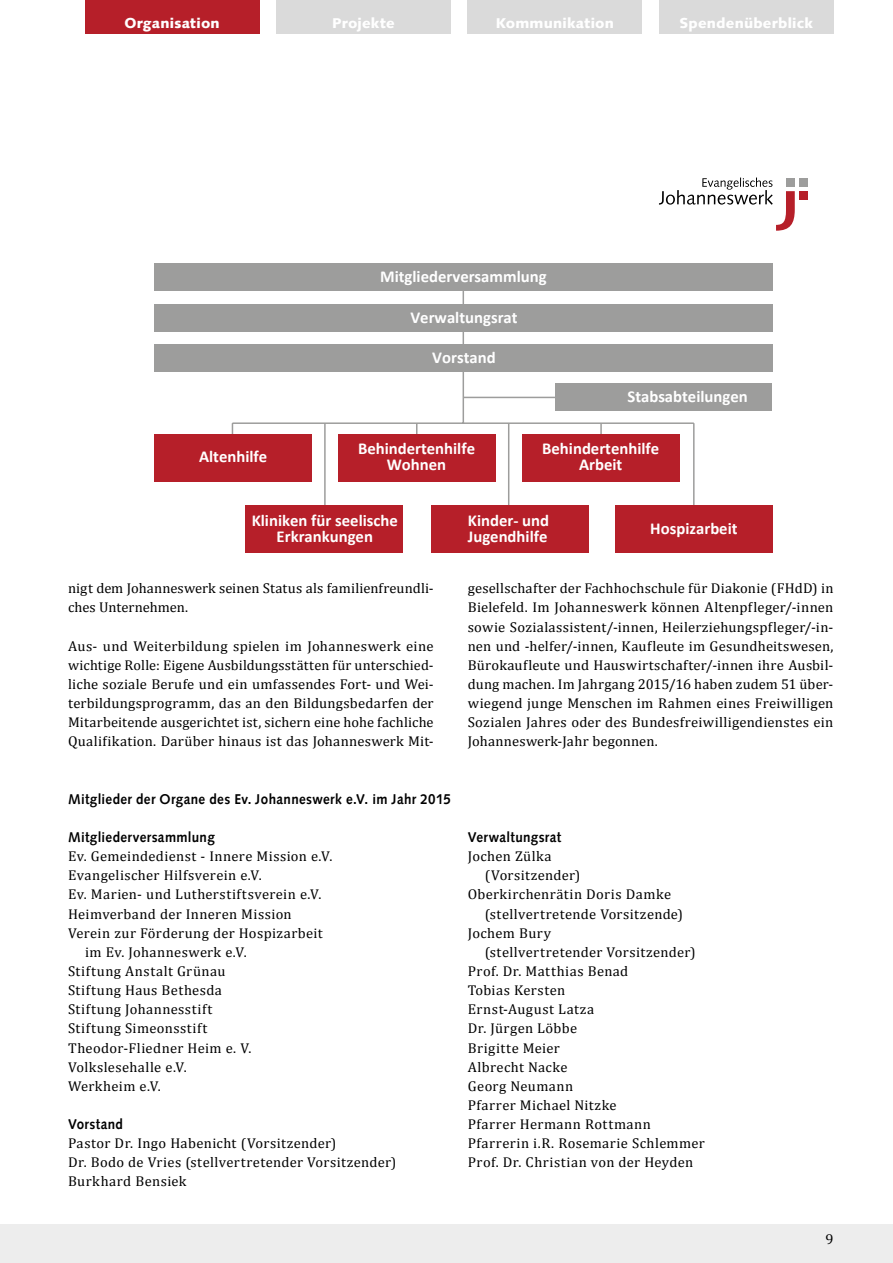
<style>
.page{position:relative;width:893px;height:1263px;background:#fff}
.page>*{position:absolute;margin:0;border:0;box-sizing:border-box;transform-origin:0 0}
.t1{font:700 16.65px/16.5px "Calibri";color:#fff;text-align:center}
.t2{font:14.25px/19.2px "Cambria";letter-spacing:.025em;color:#000;text-align:justify}
.t3{font:700 14.25px "Syntax Com";letter-spacing:.025em;color:#000;scale:.94 1}
.t4{font:14.25px/19.2px "Cambria";letter-spacing:.005em;color:#000}
.t5{font:900 14.25px "Syntax Com";letter-spacing:.015em;color:#fff}
</style>
<div class="page">
<div style="left:0;top:1225px;width:893px;height:38px;background:#ededed"></div>
<div style="left:85px;top:0;width:174px;height:34px;background:#b61f29"></div>
<div style="left:276px;top:0;width:174px;height:34px;background:#dadada"></div>
<div style="left:468px;top:0;width:174px;height:34px;background:#dadada"></div>
<div style="left:659px;top:0;width:174px;height:34px;background:#dadada"></div>
<div style="left:799px;top:191px;width:9px;height:9px;background:#b61f29"></div>
<div style="left:799px;top:178px;width:9px;height:9px;background:#9d9d9c"></div>
<svg style="left:659px;top:178px;width:136px;height:53px"></svg>
<hr style="left:463px;top:397px;width:277px;height:1px;background:#9d9d9c">
<hr style="left:232px;top:422px;width:462px;height:2px;background:#9d9d9c">
<svg style="left:600px;top:424px;width:2px;height:10px"></svg>
<hr style="left:324px;top:423px;width:2px;height:82px;background:#9d9d9c">
<hr style="left:693px;top:423px;width:2px;height:82px;background:#9d9d9c">
<hr style="left:508px;top:423px;width:1px;height:82px;background:#9d9d9c">
<hr style="left:463px;top:270px;width:1px;height:153px;background:#9d9d9c">
<div style="left:154px;top:264px;width:618px;height:27px;background:#9d9d9c"></div>
<div style="left:154px;top:434px;width:158px;height:48px;background:#b61f29"></div>
<div style="left:338px;top:434px;width:158px;height:48px;background:#b61f29"></div>
<div style="left:522px;top:434px;width:157px;height:48px;background:#b61f29"></div>
<div style="left:245px;top:505px;width:158px;height:48px;background:#b61f29"></div>
<div style="left:154px;top:304px;width:618px;height:28px;background:#9d9d9c"></div>
<div style="left:154px;top:345px;width:618px;height:27px;background:#9d9d9c"></div>
<div style="left:431px;top:505px;width:158px;height:48px;background:#b61f29"></div>
<div style="left:615px;top:505px;width:158px;height:48px;background:#b61f29"></div>
<div style="left:555px;top:384px;width:217px;height:27px;background:#9d9d9c"></div>
<p class="t5" style="left:125px;top:14px;width:97px">Organisation</p>
<p class="t5" style="left:332px;top:14px;width:64px">Projekte</p>
<p class="t5" style="left:496px;top:14px;width:119px">Kommunikation</p>
<p class="t5" style="left:679px;top:14px;width:135px">Spendenüberblick</p>
<p class="t1" style="left:380px;top:268px;width:168px">Mitgliederversammlung</p>
<p class="t1" style="left:410px;top:309px;width:109px">Verwaltungsrat</p>
<p class="t1" style="left:432px;top:349px;width:65px">Vorstand</p>
<p class="t1" style="left:627px;top:388px;width:122px">Stabsabteilungen</p>
<p class="t1" style="left:199px;top:448px;width:70px">Altenhilfe</p>
<p class="t1" style="left:358px;top:440px;width:119px">Behindertenhilfe<br>Wohnen</p>
<p class="t1" style="left:542px;top:440px;width:119px">Behindertenhilfe<br>Arbeit</p>
<p class="t1" style="left:252px;top:512px;width:148px">Kliniken für seelische<br>Erkrankungen</p>
<p class="t1" style="left:650px;top:520px;width:89px">Hospizarbeit</p>
<p class="t1" style="left:468px;top:512px;width:83px;text-align:left">Kinder- und<br>Jugendhilfe</p>
<p class="t4" style="left:68px;top:579px;width:367px">nigt dem Johanneswerk seinen Status als familienfreundli&shy;ches Unternehmen.</p>
<p class="t2" style="left:68px;top:636px;width:367px">Aus- und Weiterbildung spielen im Johanneswerk eine wichtige Rolle: Eigene Ausbildungsstätten für unterschied&shy;liche soziale Berufe und ein umfassendes Fort- und Wei&shy;terbildungsprogramm, das an den Bildungsbedarfen der Mitarbeitende ausgerichtet ist, sichern eine hohe fachliche Qualifikation. Darüber hinaus ist das Johanneswerk Mit-</p>
<p class="t3" style="left:68px;top:790px;width:409px">Mitglieder der Organe des Ev. Johanneswerk e.V. im Jahr 2015</p>
<p class="t3" style="left:68px;top:829px;width:158px">Mitgliederversammlung</p>
<p class="t2" style="left:68px;top:847px;width:266px">Ev. Gemeindedienst - Innere Mission e.V.</p>
<p class="t2" style="left:68px;top:866px;width:195px">Evangelischer Hilfsverein e.V.</p>
<p class="t2" style="left:68px;top:885px;width:255px">Ev. Marien- und Lutherstiftsverein e.V.</p>
<p class="t2" style="left:68px;top:904px;width:225px">Heimverband der Inneren Mission</p>
<p class="t2" style="left:68px;top:923px;width:256px">Verein zur Förderung der Hospizarbeit</p>
<p class="t2" style="left:85px;top:942px;width:163px">im Ev. Johanneswerk e.V.</p>
<p class="t2" style="left:68px;top:961px;width:159px">Stiftung Anstalt Grünau</p>
<p class="t2" style="left:68px;top:980px;width:155px">Stiftung Haus Bethesda</p>
<p class="t2" style="left:68px;top:1000px;width:146px">Stiftung Johannesstift</p>
<p class="t2" style="left:68px;top:1019px;width:141px">Stiftung Simeonsstift</p>
<p class="t2" style="left:68px;top:1038px;width:185px">Theodor-Fliedner Heim e. V.</p>
<p class="t2" style="left:68px;top:1057px;width:120px">Volkslesehalle e.V.</p>
<p class="t2" style="left:68px;top:1076px;width:94px">Werkheim e.V.</p>
<p class="t3" style="left:68px;top:1116px;width:60px">Vorstand</p>
<p class="t2" style="left:68px;top:1134px;width:330px;text-align:left">Pastor Dr. Ingo Habenicht (Vorsitzender)<br>Dr. Bodo de Vries (stellvertretender Vorsitzender)<br>Burkhard Bensiek</p>
<p class="t2" style="left:468px;top:579px;width:367px">gesellschafter der Fachhochschule für Diakonie (FHdD) in Bielefeld. Im Johanneswerk können Altenpfleger/-innen sowie Sozialassistent/-innen, Heilerziehungspfleger/-in&shy;nen und -helfer/-innen, Kaufleute im Gesundheitswesen, Bürokaufleute und Hauswirtschafter/-innen ihre Ausbil&shy;dung machen. Im Jahrgang 2015/16 haben zudem 51 über&shy;wiegend junge Menschen im Rahmen eines Freiwilligen Sozialen Jahres oder des Bundesfreiwilligendienstes ein Johanneswerk-Jahr begonnen.</p>
<p class="t3" style="left:468px;top:829px;width:101px">Verwaltungsrat</p>
<p class="t2" style="left:468px;top:847px;width:85px">Jochen Zülka</p>
<p class="t2" style="left:485px;top:866px;width:97px">(Vorsitzender)</p>
<p class="t2" style="left:468px;top:885px;width:205px">Oberkirchenrätin Doris Damke</p>
<p class="t2" style="left:485px;top:904px;width:200px">(stellvertretende Vorsitzende)</p>
<p class="t2" style="left:468px;top:923px;width:85px">Jochem Bury</p>
<p class="t2" style="left:485px;top:942px;width:213px">(stellvertretender Vorsitzender)</p>
<p class="t2" style="left:468px;top:961px;width:162px">Prof. Dr. Matthias Benad</p>
<p class="t2" style="left:468px;top:980px;width:99px">Tobias Kersten</p>
<p class="t2" style="left:468px;top:1000px;width:128px">Ernst-August Latza</p>
<p class="t2" style="left:468px;top:1019px;width:111px">Dr. Jürgen Löbbe</p>
<p class="t2" style="left:468px;top:1038px;width:94px">Brigitte Meier</p>
<p class="t2" style="left:468px;top:1057px;width:101px">Albrecht Nacke</p>
<p class="t2" style="left:468px;top:1076px;width:107px">Georg Neumann</p>
<p class="t2" style="left:468px;top:1095px;width:150px">Pfarrer Michael Nitzke</p>
<p class="t2" style="left:468px;top:1114px;width:185px">Pfarrer Hermann Rottmann</p>
<p class="t2" style="left:468px;top:1134px;width:239px">Pfarrerin i.R. Rosemarie Schlemmer</p>
<p class="t2" style="left:468px;top:1153px;width:227px">Prof. Dr. Christian von der Heyden</p>
<p class="t2" style="left:825px;top:1229px;width:10px">9</p>
</div>
